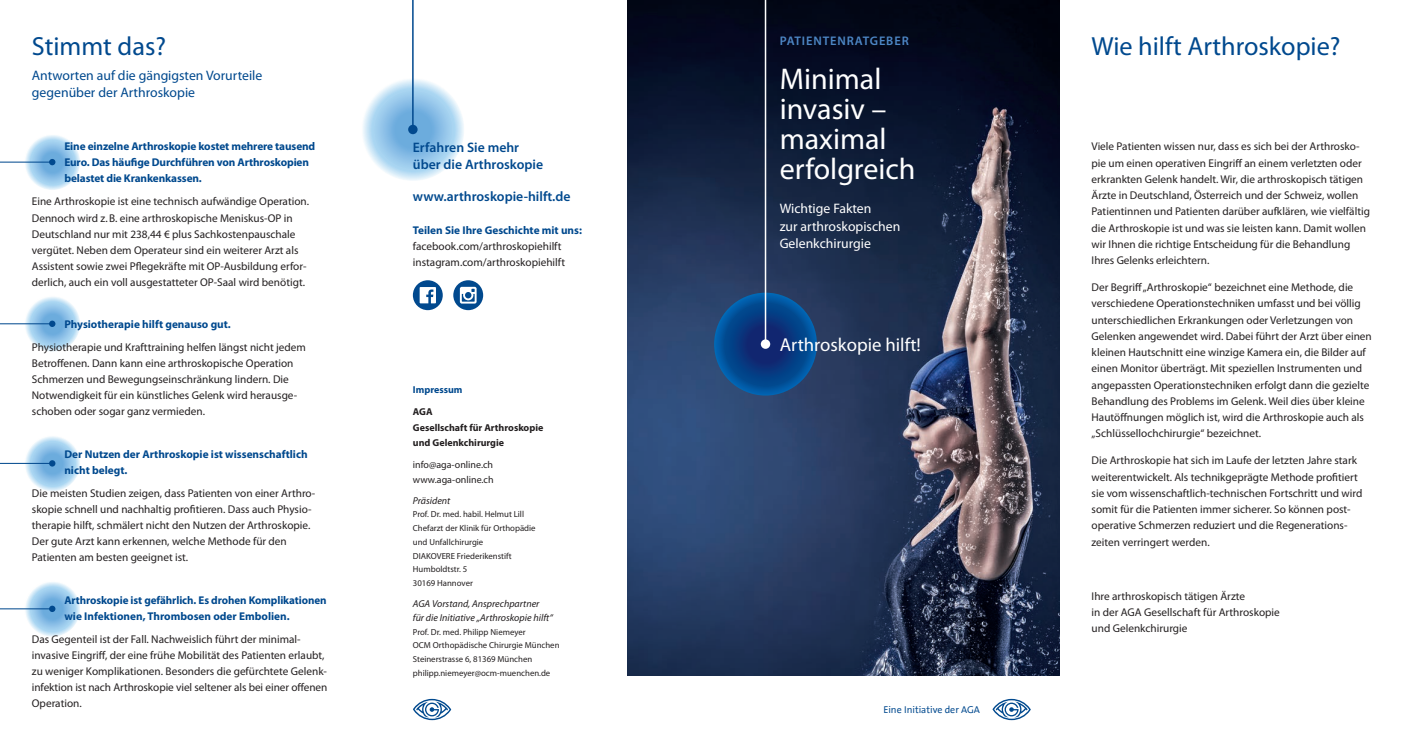
<style>
.page{position:relative;width:1407px;height:745px;background:#fff}
.page>*{position:absolute;margin:0;border:0;box-sizing:border-box;transform-origin:0 0}
.t1{font:30px/30px "Myriad Pro";color:#fff}
.t2{font:26.25px "Myriad Pro";color:#01498e}
.t3{font:18.75px "Myriad Pro";color:#fff}
.t4{font:13.75px/17.5px "Myriad Pro";color:#01498e}
.t5{font:600 13.75px/16.2px "Myriad Pro";color:#01498e}
.t6{font:13.75px/17.5px "Myriad Pro";color:#fff}
.t7{font:600 12.5px "Myriad Pro";letter-spacing:.07em;color:#4d87c6}
.t8{font:11.25px/16.2px "Myriad Pro";color:#231f20}
.t9{font:700 11.25px/16px "Myriad Pro";letter-spacing:-.005em;color:#01498e}
.t10{font:italic 10px/13.8px "Myriad Pro";color:#231f20}
.t11{font:700 10px/15px "Myriad Pro";color:#231f20}
.t12{font:10px/15px "Myriad Pro";color:#231f20}
.t13{font:10px "The Sans Office";color:#01498e}
.t14{font:700 10px "Myriad Pro";color:#01498e}
.t15{font:8.75px/13.8px "Myriad Pro";color:#231f20}
</style>
<div class="page">
<img style="left:627px;top:0;width:432px;height:675px">
<svg style="left:413px;top:698px;width:38px;height:21px"></svg>
<svg style="left:361px;top:78px;width:103px;height:103px;background:#a4ceed"></svg>
<hr style="left:412px;top:0;width:2px;height:129px;background:#01498e">
<div style="left:408px;top:125px;width:10px;height:9px;background:#01498e;border-radius:50%"></div>
<svg style="left:714px;top:292px;width:103px;height:103px;background:#06448c"></svg>
<hr style="left:765px;top:0;width:1px;height:346px;background:#fff">
<div style="left:761px;top:339px;width:9px;height:9px;background:#fff;border-radius:50%"></div>
<svg style="left:24px;top:134px;width:56px;height:56px;background:#a4ceec"></svg>
<hr style="left:0;top:161px;width:51px;height:1px;background:#01498e">
<svg style="left:49px;top:159px;width:6px;height:6px"></svg>
<svg style="left:24px;top:296px;width:56px;height:55px;background:#a3ceec"></svg>
<hr style="left:0;top:323px;width:51px;height:1px;background:#01498e">
<div style="left:49px;top:320px;width:6px;height:7px;background:#01498e;border-radius:50%"></div>
<svg style="left:24px;top:435px;width:56px;height:56px;background:#a4ceec"></svg>
<hr style="left:0;top:462px;width:51px;height:1px;background:#01498e">
<svg style="left:49px;top:460px;width:6px;height:6px"></svg>
<svg style="left:24px;top:580px;width:56px;height:56px;background:#a6cfed"></svg>
<hr style="left:0;top:608px;width:51px;height:1px;background:#01498e">
<svg style="left:49px;top:605px;width:6px;height:6px"></svg>
<svg style="left:992px;top:698px;width:39px;height:21px"></svg>
<div style="left:413px;top:280px;width:30px;height:30px;background:#01498e;border-radius:50%"></div>
<svg style="left:420px;top:287px;width:16px;height:16px"></svg>
<svg style="left:453px;top:280px;width:30px;height:30px"></svg>
<svg style="left:460px;top:286px;width:16px;height:17px"></svg>
<h2 class="t2" style="left:32px;top:30px;width:136px">Stimmt das?</h2>
<p class="t4" style="left:32px;top:66px;width:232px">Antworten auf die gängigsten Vorurteile gegenüber der Arthroskopie</p>
<p class="t9" style="left:64px;top:138px;width:252px">Eine einzelne Arthroskopie kostet mehrere tausend<br>Euro. Das häufige Durchführen von Arthroskopien belastet die Krankenkassen.</p>
<p class="t8" style="left:32px;top:193px;width:279px">Eine Arthroskopie ist eine technisch aufwändige Operation.<br>Dennoch wird z. B. eine arthroskopische Meniskus-OP in Deutschland nur mit 238,44 € plus Sachkostenpauschale vergütet. Neben dem Operateur sind ein weiterer Arzt als Assistent sowie zwei Pflegekräfte mit OP-Ausbildung erfor&shy;derlich, auch ein voll ausgestatteter OP-Saal wird benötigt.</p>
<p class="t9" style="left:64px;top:316px;width:168px">Physiotherapie hilft genauso gut.</p>
<p class="t8" style="left:32px;top:339px;width:276px">Physiotherapie und Krafttraining helfen längst nicht jedem Betroffenen. Dann kann eine arthroskopische Operation Schmerzen und Bewegungseinschränkung lindern. Die Notwendigkeit für ein künstliches Gelenk wird herausge&shy;schoben oder sogar ganz vermieden.</p>
<p class="t9" style="left:64px;top:445px;width:245px">Der Nutzen der Arthroskopie ist wissenschaftlich nicht belegt.</p>
<p class="t8" style="left:32px;top:485px;width:285px">Die meisten Studien zeigen, dass Patienten von einer Arthro&shy;skopie schnell und nachhaltig profitieren. Dass auch Physio&shy;therapie hilft, schmälert nicht den Nutzen der Arthroskopie.<br>Der gute Arzt kann erkennen, welche Methode für den Patienten am besten geeignet ist.</p>
<p class="t9" style="left:64px;top:591px;width:264px">Arthroskopie ist gefährlich. Es drohen Komplikationen wie Infektionen, Thrombosen oder Embolien.</p>
<p class="t8" style="left:32px;top:630px;width:297px">Das Gegenteil ist der Fall. Nachweislich führt der minimal&shy;invasive Eingriff, der eine frühe Mobilität des Patienten erlaubt, zu weniger Komplikationen. Besonders die gefürchtete Gelenk&shy;infektion ist nach Arthroskopie viel seltener als bei einer offenen Operation.</p>
<p class="t5" style="left:413px;top:139px;width:132px">Erfahren Sie mehr über die Arthroskopie</p>
<p class="t5" style="left:413px;top:188px;width:159px">www.arthroskopie-hilft.de</p>
<p class="t9" style="left:413px;top:221px;width:171px">Teilen Sie Ihre Geschichte mit uns:</p>
<p class="t8" style="left:413px;top:237px;width:154px">facebook.com/arthroskopiehilft instagram.com/arthroskopiehilft</p>
<p class="t14" style="left:413px;top:383px;width:51px">Impressum</p>
<p class="t11" style="left:413px;top:404px;width:132px">AGA<br>Gesellschaft für Arthroskopie und Gelenkchirurgie</p>
<p class="t12" style="left:413px;top:456px;width:82px">info@aga-online.ch www.aga-online.ch</p>
<p class="t10" style="left:413px;top:493px;width:39px">Präsident</p>
<p class="t15" style="left:413px;top:507px;width:124px">Prof. Dr. med. habil. Helmut Lill<br>Chefarzt der Klinik für Orthopädie und Unfallchirurgie<br>DIAKOVERE Friederikenstift<br>Humboldtstr. 5<br>30169 Hannover</p>
<p class="t10" style="left:413px;top:596px;width:141px">AGA Vorstand, Ansprechpartner für die Initiative „Arthroskopie hilft“</p>
<p class="t15" style="left:413px;top:624px;width:148px">Prof. Dr. med. Philipp Niemeyer<br>OCM Orthopädische Chirurgie München Steinerstrasse 6, 81369 München philipp.niemeyer@ocm-muenchen.de</p>
<p class="t7" style="left:780px;top:33px;width:131px">PATIENTENRATGEBER</p>
<h1 class="t1" style="left:780px;top:63px;width:137px">Minimal invasiv – maximal erfolgreich</h1>
<p class="t6" style="left:780px;top:200px;width:122px">Wichtige Fakten<br>zur arthroskopischen<br>Gelenkchirurgie</p>
<h3 class="t3" style="left:780px;top:333px;width:143px">Arthroskopie hilft!</h3>
<p class="t13" style="left:883px;top:704px;width:98px">Eine Initiative der AGA</p>
<h2 class="t2" style="left:1091px;top:30px;width:250px">Wie hilft Arthroskopie?</h2>
<p class="t8" style="left:1091px;top:138px;width:280px">Viele Patienten wissen nur, dass es sich bei der Arthrosko&shy;pie um einen operativen Eingriff an einem verletzten oder erkrankten Gelenk handelt. Wir, die arthroskopisch tätigen Ärzte in Deutschland, Österreich und der Schweiz, wollen Patientinnen und Patienten darüber aufklären, wie vielfältig die Arthroskopie ist und was sie leisten kann. Damit wollen wir Ihnen die richtige Entscheidung für die Behandlung Ihres Gelenks erleichtern.</p>
<p class="t8" style="left:1091px;top:279px;width:282px">Der Begriff „Arthroskopie“ bezeichnet eine Methode, die verschiedene Operationstechniken umfasst und bei völlig unterschiedlichen Erkrankungen oder Verletzungen von Gelenken angewendet wird. Dabei führt der Arzt über einen kleinen Hautschnitt eine winzige Kamera ein, die Bilder auf einen Monitor überträgt. Mit speziellen Instrumenten und angepassten Operationstechniken erfolgt dann die gezielte Behandlung des Problems im Gelenk. Weil dies über kleine Hautöffnungen möglich ist, wird die Arthroskopie auch als „Schlüssellochchirurgie“ bezeichnet.</p>
<p class="t8" style="left:1091px;top:452px;width:272px">Die Arthroskopie hat sich im Laufe der letzten Jahre stark weiterentwickelt. Als technikgeprägte Methode profitiert sie vom wissenschaftlich-technischen Fortschritt und wird somit für die Patienten immer sicherer. So können post&shy;operative Schmerzen reduziert und die Regenerations&shy;zeiten verringert werden.</p>
<p class="t8" style="left:1091px;top:587px;width:190px">Ihre arthroskopisch tätigen Ärzte<br>in der AGA Gesellschaft für Arthroskopie und Gelenkchirurgie</p>
</div>
